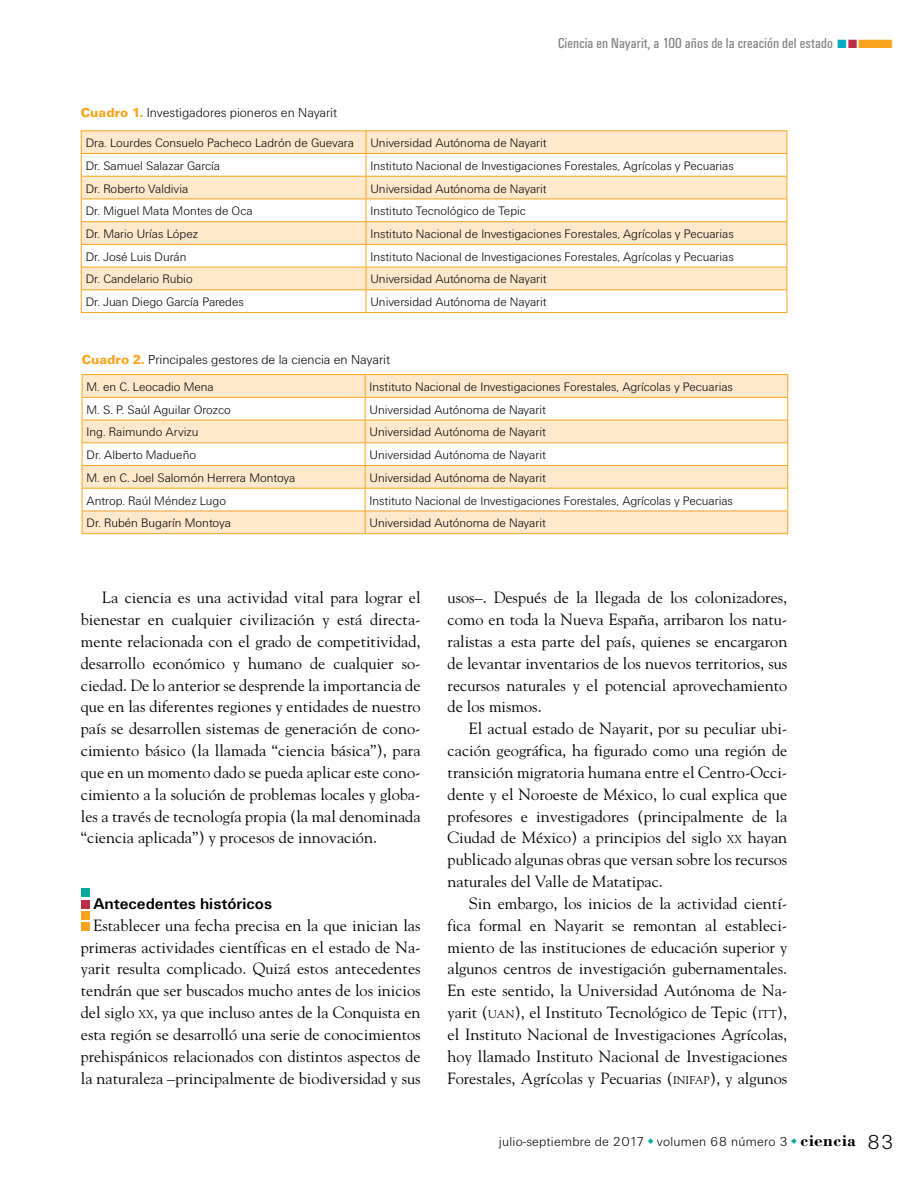
<style>
.page{position:relative;width:915px;height:1191px;background:#fff}
.page>*{position:absolute;margin:0;border:0;box-sizing:border-box;transform-origin:0 0}
.t1{font:16.2px/21.8px "Goudy";color:#000;text-align:justify}
.t2{font:700 16.2px "Unitus T";color:#000}
.t3{font:condensed 15px "Unitus T";letter-spacing:.005em;color:#808285}
.t4{font:300 13.5px "Unitus T";color:#000}
.t5{font:300 13.5px "Unitus T";letter-spacing:.02em;color:#000}
.t6{font:300 12.75px "Unitus T";color:#000}
.s1{color:#00acc3}
.s2{color:#bb2d45}
.s3{color:#faa41d}
.s4{font-weight:900;color:#faa41d}
.s5{font-size:11.4px}
.s6{font-family:"Bodoni";font-weight:700;font-size:17.25px}
.s7{font-size:21px}
</style>
<div class="page">
<div style="left:82px;top:131px;width:704px;height:22px;background:#ffe9cd"></div>
<svg style="left:82px;top:154px;width:704px;height:158px"></svg>
<hr style="left:81px;top:130px;width:285px;height:1px;background:#faa41d">
<hr style="left:366px;top:130px;width:421px;height:1px;background:#faa41d">
<hr style="left:81px;top:153px;width:285px;height:1px;background:#faa41d">
<hr style="left:366px;top:153px;width:421px;height:1px;background:#faa41d">
<hr style="left:81px;top:176px;width:285px;height:1px;background:#faa41d">
<hr style="left:366px;top:176px;width:421px;height:1px;background:#faa41d">
<hr style="left:81px;top:198px;width:285px;height:1px;background:#faa41d">
<hr style="left:366px;top:198px;width:421px;height:1px;background:#faa41d">
<hr style="left:81px;top:221px;width:285px;height:1px;background:#faa41d">
<hr style="left:366px;top:221px;width:421px;height:1px;background:#faa41d">
<hr style="left:81px;top:244px;width:285px;height:1px;background:#faa41d">
<hr style="left:366px;top:244px;width:421px;height:1px;background:#faa41d">
<hr style="left:81px;top:267px;width:285px;height:1px;background:#faa41d">
<hr style="left:366px;top:267px;width:421px;height:1px;background:#faa41d">
<hr style="left:81px;top:289px;width:285px;height:1px;background:#faa41d">
<hr style="left:366px;top:289px;width:421px;height:1px;background:#faa41d">
<svg style="left:365px;top:131px;width:1px;height:181px"></svg>
<svg style="left:81px;top:131px;width:1px;height:181px"></svg>
<svg style="left:786px;top:131px;width:1px;height:181px"></svg>
<hr style="left:81px;top:312px;width:285px;height:1px;background:#faa41d">
<hr style="left:366px;top:312px;width:421px;height:1px;background:#faa41d">
<div style="left:83px;top:375px;width:704px;height:158px;background:#ffe9cd"></div>
<svg style="left:83px;top:398px;width:704px;height:112px"></svg>
<hr style="left:82px;top:374px;width:283px;height:1px;background:#faa41d">
<hr style="left:365px;top:374px;width:422px;height:1px;background:#faa41d">
<hr style="left:82px;top:397px;width:283px;height:1px;background:#faa41d">
<hr style="left:365px;top:397px;width:422px;height:1px;background:#faa41d">
<hr style="left:82px;top:420px;width:283px;height:1px;background:#faa41d">
<hr style="left:365px;top:420px;width:422px;height:1px;background:#faa41d">
<hr style="left:82px;top:442px;width:283px;height:1px;background:#faa41d">
<hr style="left:365px;top:442px;width:422px;height:1px;background:#faa41d">
<hr style="left:82px;top:465px;width:283px;height:1px;background:#faa41d">
<hr style="left:365px;top:465px;width:422px;height:1px;background:#faa41d">
<hr style="left:82px;top:488px;width:283px;height:1px;background:#faa41d">
<hr style="left:365px;top:488px;width:422px;height:1px;background:#faa41d">
<hr style="left:82px;top:510px;width:283px;height:1px;background:#faa41d">
<hr style="left:365px;top:510px;width:422px;height:1px;background:#faa41d">
<svg style="left:364px;top:375px;width:1px;height:158px"></svg>
<svg style="left:82px;top:375px;width:1px;height:158px"></svg>
<svg style="left:787px;top:375px;width:1px;height:158px"></svg>
<hr style="left:82px;top:533px;width:283px;height:1px;background:#faa41d">
<hr style="left:365px;top:533px;width:422px;height:1px;background:#faa41d">
<div style="left:81px;top:922px;width:8px;height:8px;background:#faa41d"></div>
<div style="left:81px;top:911px;width:8px;height:8px;background:#faa41d"></div>
<div style="left:81px;top:900px;width:8px;height:8px;background:#bb2d45"></div>
<div style="left:81px;top:888px;width:8px;height:9px;background:#00a99b"></div>
<p class="t3" style="left:558px;top:34px;width:337px">Ciencia en Nayarit, a 100 años de la creación del estado <span class="s1">■</span><span class="s2">■</span><span class="s3">■</span></p>
<p class="t4" style="left:81px;top:104px;width:258px"><span class="s4">Cuadro 1.</span> Investigadores pioneros en Nayarit</p>
<p class="t6" style="left:86px;top:135px;width:269px">Dra. Lourdes Consuelo Pacheco Ladrón de Guevara</p>
<p class="t6" style="left:370px;top:135px;width:178px">Universidad Autónoma de Nayarit</p>
<p class="t6" style="left:86px;top:158px;width:136px">Dr. Samuel Salazar García</p>
<p class="t6" style="left:370px;top:158px;width:364px">Instituto Nacional de Investigaciones Forestales, Agrícolas y Pecuarias</p>
<p class="t6" style="left:86px;top:181px;width:104px">Dr. Roberto Valdivia</p>
<p class="t6" style="left:370px;top:181px;width:178px">Universidad Autónoma de Nayarit</p>
<p class="t6" style="left:86px;top:203px;width:168px">Dr. Miguel Mata Montes de Oca</p>
<p class="t6" style="left:370px;top:203px;width:157px">Instituto Tecnológico de Tepic</p>
<p class="t6" style="left:86px;top:226px;width:114px">Dr. Mario Urías López</p>
<p class="t6" style="left:370px;top:226px;width:364px">Instituto Nacional de Investigaciones Forestales, Agrícolas y Pecuarias</p>
<p class="t6" style="left:86px;top:249px;width:102px">Dr. José Luis Durán</p>
<p class="t6" style="left:370px;top:249px;width:364px">Instituto Nacional de Investigaciones Forestales, Agrícolas y Pecuarias</p>
<p class="t6" style="left:86px;top:272px;width:108px">Dr. Candelario Rubio</p>
<p class="t6" style="left:370px;top:272px;width:178px">Universidad Autónoma de Nayarit</p>
<p class="t6" style="left:86px;top:294px;width:159px">Dr. Juan Diego García Paredes</p>
<p class="t6" style="left:370px;top:294px;width:178px">Universidad Autónoma de Nayarit</p>
<p class="t4" style="left:82px;top:351px;width:310px"><span class="s4">Cuadro 2.</span> Principales gestores de la ciencia en Nayarit</p>
<p class="t6" style="left:87px;top:379px;width:129px">M. en C. Leocadio Mena</p>
<p class="t6" style="left:369px;top:379px;width:364px">Instituto Nacional de Investigaciones Forestales, Agrícolas y Pecuarias</p>
<p class="t6" style="left:87px;top:402px;width:146px">M. S. P. Saúl Aguilar Orozco</p>
<p class="t6" style="left:369px;top:402px;width:178px">Universidad Autónoma de Nayarit</p>
<p class="t6" style="left:87px;top:425px;width:113px">Ing. Raimundo Arvizu</p>
<p class="t6" style="left:369px;top:425px;width:178px">Universidad Autónoma de Nayarit</p>
<p class="t6" style="left:87px;top:447px;width:111px">Dr. Alberto Madueño</p>
<p class="t6" style="left:369px;top:447px;width:178px">Universidad Autónoma de Nayarit</p>
<p class="t6" style="left:87px;top:470px;width:210px">M. en C. Joel Salomón Herrera Montoya</p>
<p class="t6" style="left:369px;top:470px;width:178px">Universidad Autónoma de Nayarit</p>
<p class="t6" style="left:87px;top:493px;width:141px">Antrop. Raúl Méndez Lugo</p>
<p class="t6" style="left:369px;top:493px;width:364px">Instituto Nacional de Investigaciones Forestales, Agrícolas y Pecuarias</p>
<p class="t6" style="left:87px;top:515px;width:146px">Dr. Rubén Bugarín Montoya</p>
<p class="t6" style="left:369px;top:515px;width:178px">Universidad Autónoma de Nayarit</p>
<p class="t1" style="left:81px;top:586px;width:341px;text-indent:21px">La ciencia es una actividad vital para lograr el bienestar en cualquier civilización y está directa&shy;mente relacionada con el grado de competitividad, desarrollo económico y humano de cualquier so&shy;ciedad. De lo anterior se desprende la importancia de que en las diferentes regiones y entidades de nuestro país se desarrollen sistemas de generación de cono&shy;cimiento básico (la llamada “ciencia básica”), para que en un momento dado se pueda aplicar este cono&shy;cimiento a la solución de problemas locales y globa&shy;les a través de tecnología propia (la mal denominada “ciencia aplicada”) y procesos de innovación.</p>
<p class="t2" style="left:93px;top:894px;width:180px">Antecedentes históricos</p>
<p class="t1" style="left:81px;top:913px;width:341px;text-indent:13px">Establecer una fecha precisa en la que inician las primeras actividades científicas en el estado de Na&shy;yarit resulta complicado. Quizá estos antecedentes tendrán que ser buscados mucho antes de los inicios del siglo <span class="s5">XX</span>, ya que incluso antes de la Conquista en esta región se desarrolló una serie de conocimientos prehispánicos relacionados con distintos aspectos de la naturaleza –principalmente de biodiversidad y sus</p>
<p class="t1" style="left:447px;top:586px;width:341px">usos–. Después de la llegada de los colonizadores, como en toda la Nueva España, arribaron los natu&shy;ralistas a esta parte del país, quienes se encargaron de levantar inventarios de los nuevos territorios, sus recursos naturales y el potencial aprovechamiento de los mismos.</p>
<p class="t1" style="left:447px;top:717px;width:341px;text-indent:21px">El actual estado de Nayarit, por su peculiar ubi&shy;cación geográfica, ha figurado como una región de transición migratoria humana entre el Centro-Occi&shy;dente y el Noroeste de México, lo cual explica que profesores e investigadores (principalmente de la Ciudad de México) a principios del siglo <span class="s5">XX</span> hayan publicado algunas obras que versan sobre los recursos naturales del Valle de Matatipac.</p>
<p class="t1" style="left:447px;top:892px;width:341px;text-indent:21px">Sin embargo, los inicios de la actividad cientí&shy;fica formal en Nayarit se remontan al estableci&shy;miento de las instituciones de educación superior y algunos centros de investigación gubernamentales.<br>En este sentido, la Universidad Autónoma de Na&shy;yarit (<span class="s5">UAN</span>), el Instituto Tecnológico de Tepic (<span class="s5">ITT</span>), el Instituto Nacional de Investigaciones Agrícolas, hoy llamado Instituto Nacional de Investigaciones Forestales, Agrícolas y Pecuarias (<span class="s5">INIFAP</span>), y algunos</p>
<p class="t5" style="left:498px;top:1133px;width:396px">julio-septiembre de 2017 volumen 68 número 3 <span class="s6">ciencia</span> <span class="s7">83</span></p>
</div>
